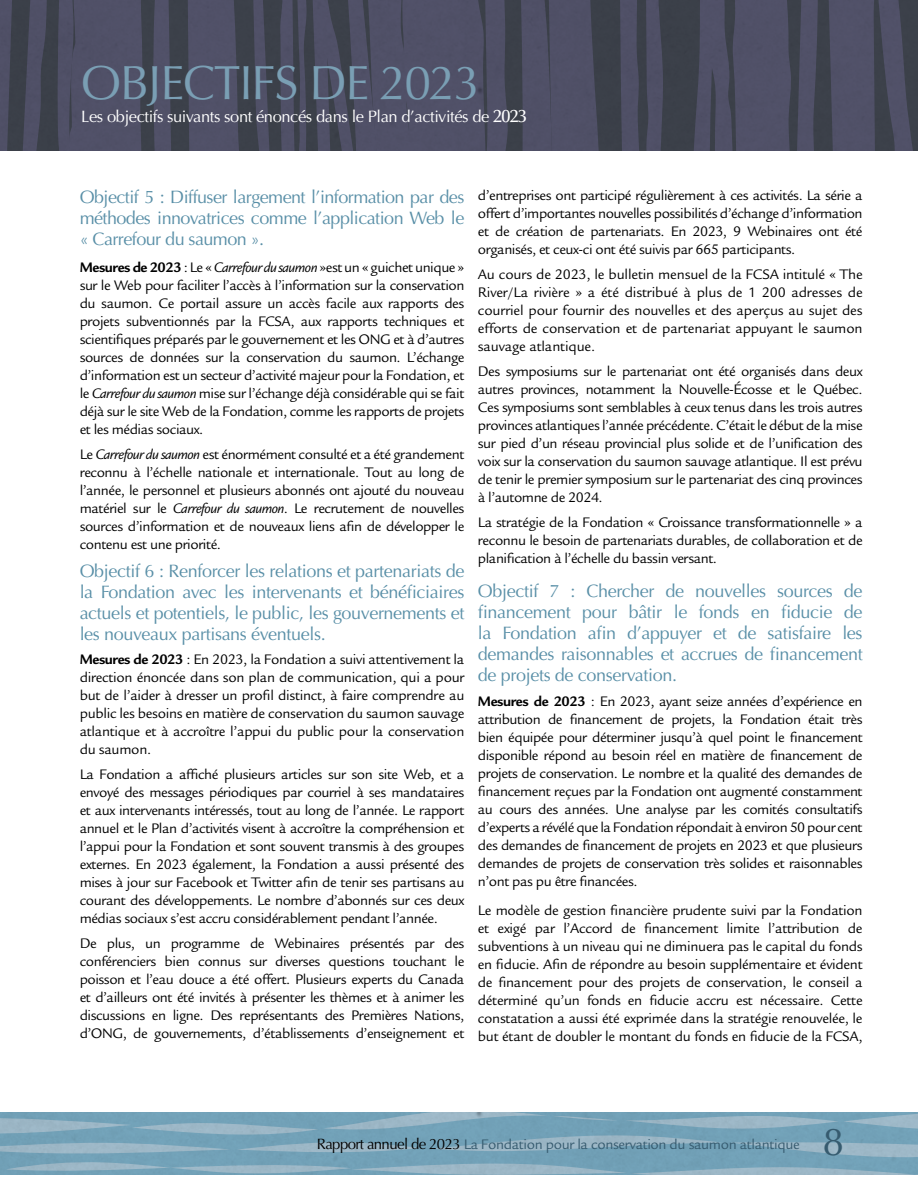
<style>
.page{position:relative;width:918px;height:1188px;background:#fff}
.page>*{position:absolute;margin:0;border:0;box-sizing:border-box;transform-origin:0 0}
.t1{font:48px "Optima LT Std";letter-spacing:-.025em;color:#7a9fb4}
.t2{font:39px "Optima LT Std";color:#365b6f}
.t3{font:18px/21px "Optima LT Std";letter-spacing:-.02em;color:#598fa7;text-align:justify}
.t4{font:16.5px "Optima LT Std";letter-spacing:-.025em;color:#fff}
.t5{font:15px/18px "Legacy Sans Std";letter-spacing:-.03em;color:#000;text-align:justify}
.t6{font:15px "Legacy Sans Std";letter-spacing:-.025em;color:#365b6f}
.s1{font-weight:500;font-size:18px}
.s2{font-weight:700}
.s3{font-style:italic}
.s4{font-family:"Optima LT Std";color:#000}
</style>
<div class="page">
<img style="left:0;top:0;width:918px;height:151px">
<h1 class="t1" style="left:81px;top:55px;width:401px">OBJECTIFS DE 2023</h1>
<p class="t4" style="left:81px;top:107px;width:447px">Les objectifs suivants sont énoncés dans le Plan d’activités de <span class="s1">2023</span></p>
<p class="t3" style="left:80px;top:187px;width:386px">Objectif 5 : Diffuser largement l’information par des méthodes innovatrices comme l’application Web le « Carrefour du saumon ».</p>
<p class="t5" style="left:80px;top:259px;width:386px"><span class="s2">Mesures de 2023</span> : Le « <span class="s3">Carrefour du saumon</span> »est un « guichet unique » sur le Web pour faciliter l’accès à l’information sur la conservation du saumon. Ce portail assure un accès facile aux rapports des projets subventionnés par la FCSA, aux rapports techniques et scientifiques préparés par le gouvernement et les ONG et à d’autres sources de données sur la conservation du saumon. L’échange d’information est un secteur d’activité majeur pour la Fondation, et le <span class="s3">Carrefour du saumon</span> mise sur l’échange déjà considérable qui se fait déjà sur le site Web de la Fondation, comme les rapports de projets et les médias sociaux.</p>
<p class="t5" style="left:80px;top:445px;width:386px">Le <span class="s3">Carrefour du saumon</span> est énormément consulté et a été grandement reconnu à l’échelle nationale et internationale. Tout au long de l’année, le personnel et plusieurs abonnés ont ajouté du nouveau matériel sur le <span class="s3">Carrefour du saumon</span>. Le recrutement de nouvelles sources d’information et de nouveaux liens afin de développer le contenu est une priorité.</p>
<p class="t3" style="left:80px;top:560px;width:386px">Objectif 6 : Renforcer les relations et partenariats de la Fondation avec les intervenants et bénéficiaires actuels et potentiels, le public, les gouvernements et les nouveaux partisans éventuels.</p>
<p class="t5" style="left:80px;top:651px;width:386px"><span class="s2">Mesures de 2023</span> : En 2023, la Fondation a suivi attentivement la direction énoncée dans son plan de communication, qui a pour but de l’aider à dresser un profil distinct, à faire comprendre au public les besoins en matière de conservation du saumon sauvage atlantique et à accroître l’appui du public pour la conservation du saumon.</p>
<p class="t5" style="left:80px;top:766px;width:386px">La Fondation a affiché plusieurs articles sur son site Web, et a envoyé des messages périodiques par courriel à ses mandataires et aux intervenants intéressés, tout au long de l’année. Le rapport annuel et le Plan d’activités visent à accroître la compréhension et l’appui pour la Fondation et sont souvent transmis à des groupes externes. En 2023 également, la Fondation a aussi présenté des mises à jour sur Facebook et Twitter afin de tenir ses partisans au courant des développements. Le nombre d’abonnés sur ces deux médias sociaux s’est accru considérablement pendant l’année.</p>
<p class="t5" style="left:80px;top:934px;width:386px">De plus, un programme de Webinaires présentés par des conférenciers bien connus sur diverses questions touchant le poisson et l’eau douce a été offert. Plusieurs experts du Canada et d’ailleurs ont été invités à présenter les thèmes et à animer les discussions en ligne. Des représentants des Premières Nations, d’ONG, de gouvernements, d’établissements d’enseignement et</p>
<p class="t5" style="left:478px;top:187px;width:386px">d’entreprises ont participé régulièrement à ces activités. La série a offert d’importantes nouvelles possibilités d’échange d’information et de création de partenariats. En 2023, 9 Webinaires ont été organisés, et ceux-ci ont été suivis par 665 participants.</p>
<p class="t5" style="left:478px;top:266px;width:386px">Au cours de 2023, le bulletin mensuel de la FCSA intitulé « The River/La rivière » a été distribué à plus de 1 200 adresses de courriel pour fournir des nouvelles et des aperçus au sujet des efforts de conservation et de partenariat appuyant le saumon sauvage atlantique.</p>
<p class="t5" style="left:478px;top:362px;width:386px">Des symposiums sur le partenariat ont été organisés dans deux autres provinces, notamment la Nouvelle-Écosse et le Québec.<br>Ces symposiums sont semblables à ceux tenus dans les trois autres provinces atlantiques l’année précédente. C’était le début de la mise sur pied d’un réseau provincial plus solide et de l’unification des voix sur la conservation du saumon sauvage atlantique. Il est prévu de tenir le premier symposium sur le partenariat des cinq provinces à l’automne de 2024.</p>
<p class="t5" style="left:478px;top:513px;width:386px">La stratégie de la Fondation « Croissance transformationnelle » a reconnu le besoin de partenariats durables, de collaboration et de planification à l’échelle du bassin versant.</p>
<p class="t3" style="left:478px;top:581px;width:386px">Objectif 7 : Chercher de nouvelles sources de financement pour bâtir le fonds en fiducie de la Fondation afin d’appuyer et de satisfaire les demandes raisonnables et accrues de financement de projets de conservation.</p>
<p class="t5" style="left:478px;top:692px;width:386px"><span class="s2">Mesures de 2023</span> : En 2023, ayant seize années d’expérience en attribution de financement de projets, la Fondation était très bien équipée pour déterminer jusqu’à quel point le financement disponible répond au besoin réel en matière de financement de projets de conservation. Le nombre et la qualité des demandes de financement reçues par la Fondation ont augmenté constamment au cours des années. Une analyse par les comités consultatifs d’experts a révélé que la Fondation répondait à environ 50 pour cent des demandes de financement de projets en 2023 et que plusieurs demandes de projets de conservation très solides et raisonnables n’ont pas pu être financées.</p>
<p class="t5" style="left:478px;top:901px;width:386px">Le modèle de gestion financière prudente suivi par la Fondation et exigé par l’Accord de financement limite l’attribution de subventions à un niveau qui ne diminuera pas le capital du fonds en fiducie. Afin de répondre au besoin supplémentaire et évident de financement pour des projets de conservation, le conseil a déterminé qu’un fonds en fiducie accru est nécessaire. Cette constatation a aussi été exprimée dans la stratégie renouvelée, le but étant de doubler le montant du fonds en fiducie de la FCSA,</p>
<p class="t6" style="left:317px;top:1136px;width:484px"><span class="s4">Rapport annuel de 2023</span> La Fondation pour la conservation du saumon atlantique</p>
<h2 class="t2" style="left:822px;top:1119px;width:23px">8</h2>
</div>
